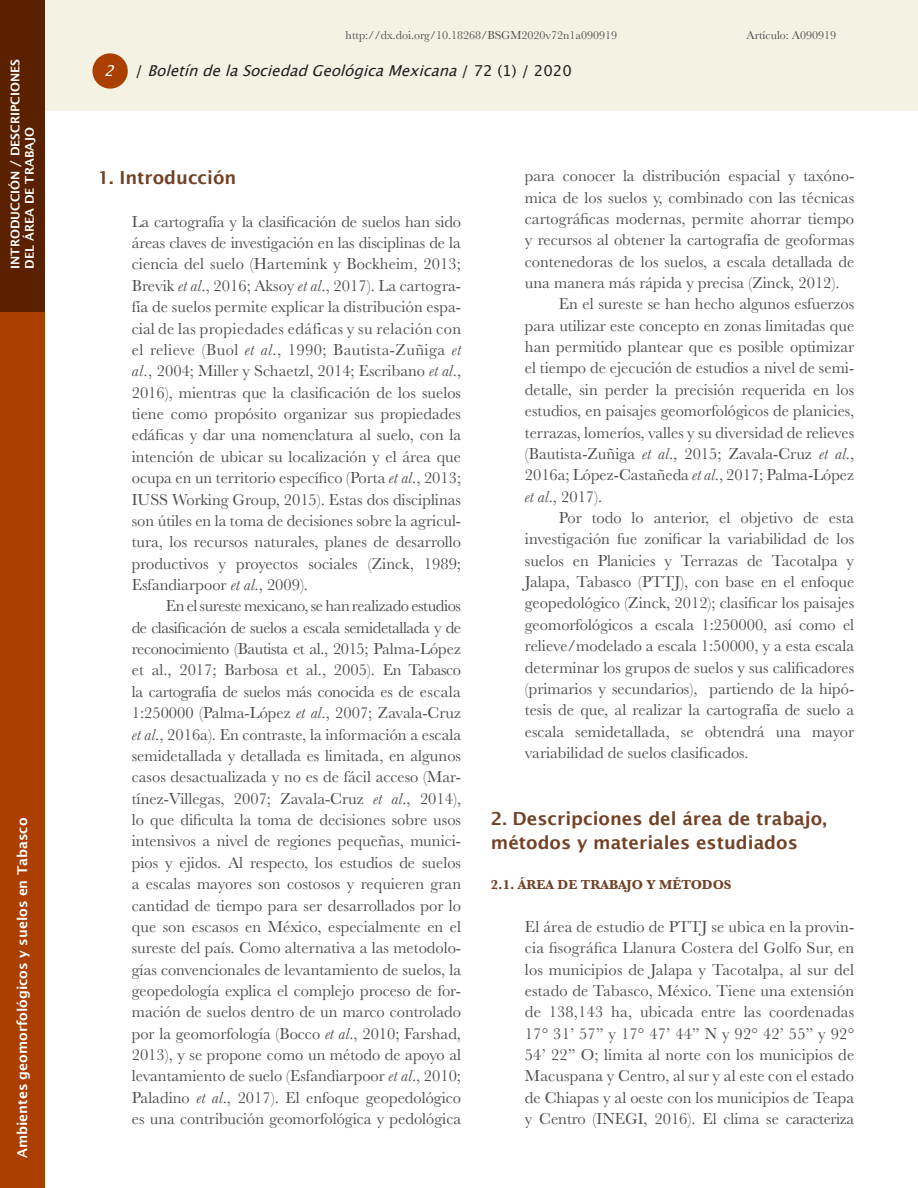
<style>
.page{position:relative;width:918px;height:1188px;background:#fff}
.page>*{position:absolute;margin:0;border:0;box-sizing:border-box;transform-origin:0 0}
.Jerarqu_a_1{font:600 18px/24.3px "Lucida Sans";color:#724226}
.Texto_general{font:16.5px/21.3px "Baskerville";color:#4b4c4d;text-align:justify}
.t1{font:italic 15px "Lucida Grande";color:#231f20}
.t2{font:600 13.5px "Lucida Sans";color:#fff}
.Jerarqu_a_2{font:700 13.5px "Baskerville";color:#724226}
.t3{font:12px "Baskerville";color:#4b4c4d}
.Secci_n{font:600 12px/14.4px "Lucida Sans";color:#fff}
.s1{color:#f4f2e5}
.s2{color:#fff}
.s3{font-style:normal}
.s4{font-style:italic}
</style>
<div class="page">
<div style="left:0;top:311px;width:44px;height:877px;background:#ab3f00"></div>
<div style="left:45px;top:0;width:873px;height:111px;background:#f4f2e2"></div>
<div style="left:92px;top:53px;width:36px;height:36px;background:#ab3f00;border-radius:50%"></div>
<div style="left:0;top:0;width:44px;height:311px;background:#592100"></div>
<p class="Secci_n" style="left:8px;top:269px;width:211px;rotate:-90deg">INTRODUCCIÓN / DESCRIPCIONES<br>DEL ÁREA DE TRABAJO</p>
<p class="t2" style="left:15px;top:1158px;width:342px;rotate:-90deg">Ambientes geomorfológicos y suelos en Tabasco</p>
<p class="t3" style="left:346px;top:27px;width:273px">http://dx.doi.org/10.18268/BSGM2020v72n1a090919</p>
<p class="t3" style="left:747px;top:27px;width:108px">Artículo: A090919 <span class="s1">A2</span></p>
<p class="t1" style="left:104px;top:62px;width:469px"><span class="s2">2</span> <span class="s3">/</span> BoletíndelaSociedadGeológicaMexicana<span class="s3">/ 7 2 ( 1 ) / 2 0 2 0</span></p>
<p class="Jerarqu_a_1" style="left:98px;top:165px;width:140px">1. Introducción</p>
<p class="Texto_general" style="left:132px;top:211px;width:331px">La cartografía y la clasificación de suelos han sido áreas claves de investigación en las disciplinas de la ciencia del suelo (Hartemink y Bockheim, 2013; Brevik <span class="s4">et al</span>., 2016; Aksoy <span class="s4">et al</span>., 2017). La cartogra&shy;fía de suelos permite explicar la distribución espa&shy;cial de las propiedades edáficas y su relación con el relieve (Buol <span class="s4">et al</span>., 1990; Bautista-Zuñiga <span class="s4">et al</span>., 2004; Miller y Schaetzl, 2014; Escribano <span class="s4">et al</span>., 2016), mientras que la clasificación de los suelos tiene como propósito organizar sus propiedades edáficas y dar una nomenclatura al suelo, con la intención de ubicar su localización y el área que ocupa en un territorio específico (Porta <span class="s4">et al</span>., 2013; IUSS Working Group, 2015). Estas dos disciplinas son útiles en la toma de decisiones sobre la agricul&shy;tura, los recursos naturales, planes de desarrollo productivos y proyectos sociales (Zinck, 1989; Esfandiarpoor <span class="s4">et al</span>., 2009).</p>
<p class="Texto_general" style="left:132px;top:596px;width:331px;text-indent:34px">En el sureste mexicano, se han realizado estudios de clasificación de suelos a escala semidetallada y de reconocimiento (Bautista et al., 2015; Palma-López et al., 2017; Barbosa et al., 2005). En Tabasco la cartografía de suelos más conocida es de escala 1:250000 (Palma-López <span class="s4">et al</span>., 2007; Zavala-Cruz <span class="s4">et al</span>., 2016a). En contraste, la información a escala semidetallada y detallada es limitada, en algunos casos desactualizada y no es de fácil acceso (Mar&shy;tínez-Villegas, 2007; Zavala-Cruz <span class="s4">et al</span>., 2014), lo que dificulta la toma de decisiones sobre usos intensivos a nivel de regiones pequeñas, munici&shy;pios y ejidos. Al respecto, los estudios de suelos a escalas mayores son costosos y requieren gran cantidad de tiempo para ser desarrollados por lo que son escasos en México, especialmente en el sureste del país. Como alternativa a las metodolo&shy;gías convencionales de levantamiento de suelos, la geopedología explica el complejo proceso de for&shy;mación de suelos dentro de un marco controlado por la geomorfología (Bocco <span class="s4">et al</span>., 2010; Farshad, 2013), y se propone como un método de apoyo al levantamiento de suelo (Esfandiarpoor <span class="s4">et al</span>., 2010; Paladino <span class="s4">et al</span>., 2017). El enfoque geopedológico es una contribución geomorfológica y pedológica</p>
<p class="Texto_general" style="left:525px;top:165px;width:331px">para conocer la distribución espacial y taxóno&shy;mica de los suelos y, combinado con las técnicas cartográficas modernas, permite ahorrar tiempo y recursos al obtener la cartografía de geoformas contenedoras de los suelos, a escala detallada de una manera más rápida y precisa (Zinck, 2012).</p>
<p class="Texto_general" style="left:525px;top:294px;width:331px;text-indent:34px">En el sureste se han hecho algunos esfuerzos para utilizar este concepto en zonas limitadas que han permitido plantear que es posible optimizar el tiempo de ejecución de estudios a nivel de semi&shy;detalle, sin perder la precisión requerida en los estudios, en paisajes geomorfológicos de planicies, terrazas, lomeríos, valles y su diversidad de relieves (Bautista-Zuñiga <span class="s4">et al</span>., 2015; Zavala-Cruz <span class="s4">et al</span>., 2016a; López-Castañeda <span class="s4">et al</span>., 2017; Palma-López <span class="s4">et al</span>., 2017).</p>
<p class="Texto_general" style="left:525px;top:507px;width:331px;text-indent:34px">Por todo lo anterior, el objetivo de esta investigación fue zonificar la variabilidad de los suelos en Planicies y Terrazas de Tacotalpa y Jalapa, Tabasco (PTTJ), con base en el enfoque geopedológico (Zinck, 2012); clasificar los paisajes geomorfológicos a escala 1:250000, así como el relieve/modelado a escala 1:50000, y a esta escala determinar los grupos de suelos y sus calificadores (primarios y secundarios), partiendo de la hipó&shy;tesis de que, al realizar la cartografía de suelo a escala semidetallada, se obtendrá una mayor variabilidad de suelos clasificados.</p>
<p class="Jerarqu_a_1" style="left:491px;top:806px;width:337px">2. Descripciones del área de trabajo, métodos y materiales estudiados</p>
<p class="Jerarqu_a_2" style="left:491px;top:875px;width:242px">2.1. ÁREA DE TRABAJO Y MÉTODOS</p>
<p class="Texto_general" style="left:525px;top:916px;width:331px">El área de estudio de PTTJ se ubica en la provin&shy;cia fisográfica Llanura Costera del Golfo Sur, en los municipios de Jalapa y Tacotalpa, al sur del estado de Tabasco, México. Tiene una extensión de 138,143 ha, ubicada entre las coordenadas 17° 31’ 57” y 17° 47’ 44” N y 92° 42’ 55” y 92° 54’ 22” O; limita al norte con los municipios de Macuspana y Centro, al sur y al este con el estado de Chiapas y al oeste con los municipios de Teapa y Centro (INEGI, 2016). El clima se caracteriza</p>
</div>
